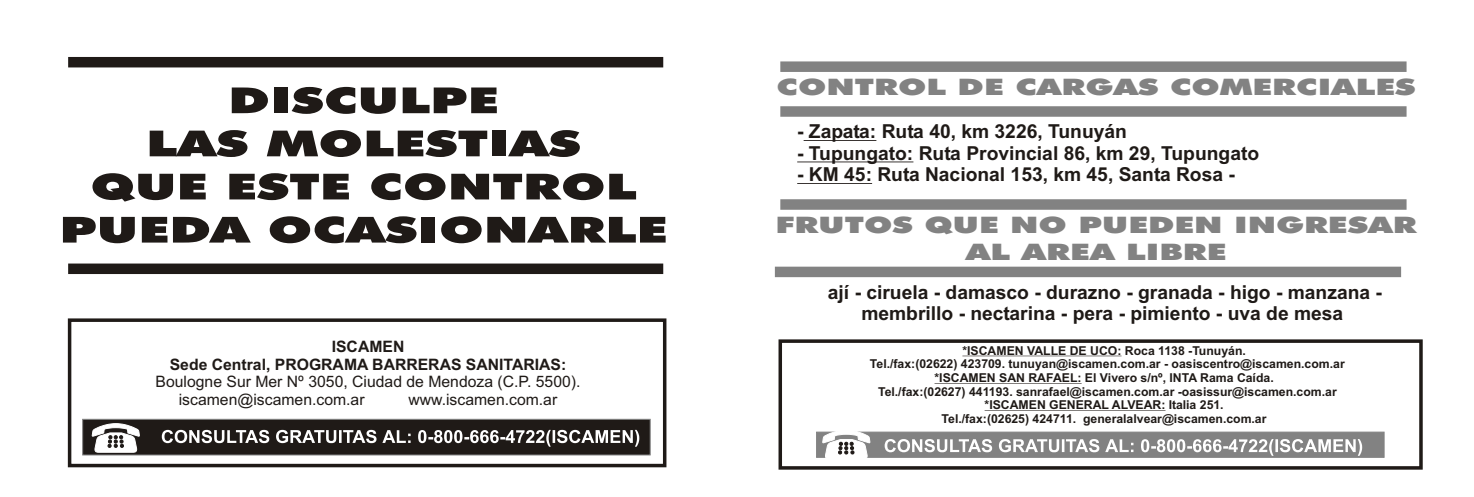
<style>
.page{position:relative;width:1474px;height:497px;background:#fff}
.page>*{position:absolute;margin:0;border:0;box-sizing:border-box;transform-origin:0 0}
.t1{font:35.88px/43.1px "Futura X Blk BT";color:#1f1a17;text-align:center;scale:1.47 1}
.t2{font:22.75px/27.3px "Futura X Blk BT";color:#828282;text-align:center;scale:1.47 1}
.t3{font:700 19.25px/21.5px "Arial";color:#1f1a17;text-align:center}
.t4{font:15.75px/17.7px "Arial";color:#1f1a17}
.t5{font:700 15.75px/17.7px "Arial";color:#1f1a17;text-align:center}
.t6{font:700 12.25px/13.7px "Arial";color:#1f1a17;text-align:center}
</style>
<div class="page">
<div style="left:68px;top:318px;width:598px;height:149px;border:3px solid #1f1a17"></div>
<div style="left:82px;top:419px;width:568px;height:36px;background:#1f1a17;border:1px solid #828282"></div>
<div style="left:68px;top:264px;width:595px;height:10px;background:#1f1a17"></div>
<div style="left:68px;top:57px;width:595px;height:10px;background:#1f1a17"></div>
<svg style="left:92px;top:423px;width:48px;height:30px"></svg>
<svg style="left:162px;top:430px;width:477px;height:17px"></svg>
<div style="left:778px;top:339px;width:644px;height:131px;border:3px solid #1f1a17"></div>
<div style="left:816px;top:432px;width:568px;height:26px;background:#828282;border:1px solid #828282"></div>
<div style="left:775px;top:267px;width:626px;height:10px;background:#828282"></div>
<svg style="left:822px;top:431px;width:48px;height:27px"></svg>
<svg style="left:884px;top:439px;width:478px;height:17px"></svg>
<hr style="left:962px;top:356px;width:159px;height:1px;background:#1f1a17">
<hr style="left:934px;top:383px;width:147px;height:1px;background:#1f1a17">
<hr style="left:984px;top:410px;width:181px;height:1px;background:#1f1a17">
<div style="left:780px;top:199px;width:626px;height:11px;background:#828282"></div>
<div style="left:780px;top:106px;width:626px;height:11px;background:#828282"></div>
<div style="left:780px;top:61px;width:626px;height:11px;background:#828282"></div>
<hr style="left:803px;top:140px;width:73px;height:1px;background:#1f1a17">
<hr style="left:797px;top:162px;width:116px;height:1px;background:#1f1a17">
<hr style="left:797px;top:183px;width:75px;height:1px;background:#1f1a17">
<h1 class="t1" style="left:59px;top:82px;width:415px">DISCULPE<br>LAS MOLESTIAS<br>QUE ESTE CONTROL<br>PUEDA OCASIONARLE</h1>
<p class="t5" style="left:170px;top:339px;width:398px">ISCAMEN<br>Sede Central, PROGRAMA BARRERAS SANITARIAS:</p>
<p class="t4" style="left:179px;top:375px;width:403px;text-indent:-23px">Boulogne Sur Mer Nº 3050, Ciudad de Mendoza (C.P. 5500). iscamen@iscamen.com.ar</p>
<p class="t4" style="left:408px;top:392px;width:150px">www.iscamen.com.ar</p>
<h2 class="t2" style="left:776px;top:75px;width:436px">CONTROL DE CARGAS COMERCIALES</h2>
<h3 class="t3" style="left:797px;top:123px;width:331px">- Zapata: Ruta 40, km 3226, Tunuyán</h3>
<h3 class="t3" style="left:797px;top:144px;width:463px">- Tupungato: Ruta Provincial 86, km 29, Tupungato</h3>
<h3 class="t3" style="left:797px;top:166px;width:439px">- KM 45: Ruta Nacional 153, km 45, Santa Rosa -</h3>
<h2 class="t2" style="left:775px;top:213px;width:438px">FRUTOS QUE NO PUEDEN INGRESAR<br>AL AREA LIBRE</h2>
<h3 class="t3" style="left:828px;top:283px;width:555px">ají - ciruela - damasco - durazno - granada - higo - manzana - membrillo - nectarina - pera - pimiento - uva de mesa</h3>
<p class="t6" style="left:870px;top:345px;width:476px">*ISCAMEN VALLE DE UCO: Roca 1138 -Tunuyán.<br>Tel./fax:(02622) 423709. tunuyan@iscamen.com.ar - oasiscentro@iscamen.com.ar *ISCAMEN SAN RAFAEL: El Vivero s/nº, INTA Rama Caída.<br>Tel./fax:(02627) 441193. sanrafael@iscamen.com.ar -oasissur@iscamen.com.ar *ISCAMEN GENERAL ALVEAR: Italia 251.<br>Tel./fax:(02625) 424711. generalalvear@iscamen.com.ar</p>
</div>
